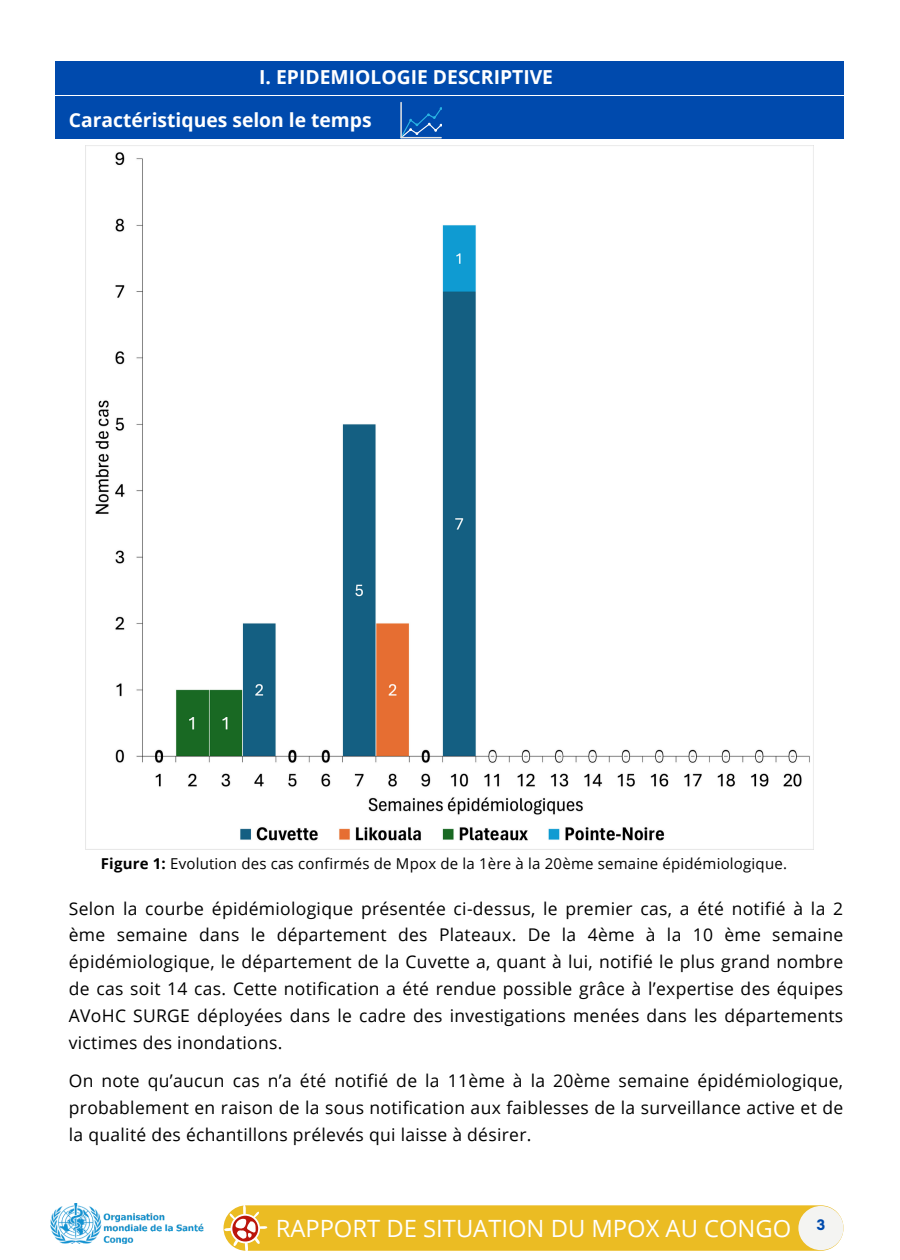
<style>
.page{position:relative;width:900px;height:1260px;background:#fff}
.page>*{position:absolute;margin:0;border:0;box-sizing:border-box;transform-origin:0 0}
.t1{font:23.75px "Open Sans";color:#fff}
.t2{font:700 19.25px "Open Sans";color:#fff}
.t3{font:17.5px/27px "Open Sans";letter-spacing:.015em;color:#000;text-align:justify}
.t4{font:700 15.75px "Glacial Indifference";color:#004aad}
.t5{font:15px "Open Sans";letter-spacing:.015em;color:#000}
.s1{font-weight:700}
</style>
<div class="page">
<div style="left:55px;top:96px;width:789px;height:42px;background:#004aad"></div>
<svg style="left:400px;top:102px;width:42px;height:36px"></svg>
<div style="left:55px;top:61px;width:789px;height:33px;background:#004aad"></div>
<img style="left:50px;top:1204px;width:154px;height:39px">
<svg style="left:224px;top:1205px;width:620px;height:46px;background:#ebc038"></svg>
<img style="left:95px;top:152px;width:715px;height:689px">
<h4 class="t2" style="left:259px;top:64px;width:295px">I. EPIDEMIOLOGIE DESCRIPTIVE</h4>
<p class="t2" style="left:69px;top:106px;width:304px">Caractéristiques selon le temps</p>
<h4 class="t5" style="left:101px;top:853px;width:688px"><span class="s1">Figure 1:</span> Evolution des cas confirmés de Mpox de la 1ère à la 20ème semaine épidémiologique.</h4>
<p class="t3" style="left:69px;top:894px;width:776px">Selon la courbe épidémiologique présentée ci-dessus, le premier cas, a été notifié à la 2 ème semaine dans le département des Plateaux. De la 4ème à la 10 ème semaine épidémiologique, le département de la Cuvette a, quant à lui, notifié le plus grand nombre de cas soit 14 cas. Cette notification a été rendue possible grâce à l’expertise des équipes AVoHC SURGE déployées dans le cadre des investigations menées dans les départements victimes des inondations.</p>
<p class="t3" style="left:69px;top:1067px;width:776px">On note qu’aucun cas n’a été notifié de la 11ème à la 20ème semaine épidémiologique, probablement en raison de la sous notification aux faiblesses de la surveillance active et de la qualité des échantillons prélevés qui laisse à désirer.</p>
<p class="t1" style="left:276px;top:1211px;width:517px">RAPPORT DE SITUATION DU MPOX AU CONGO</p>
<h3 class="t4" style="left:817px;top:1215px;width:10px">3</h3>
</div>
